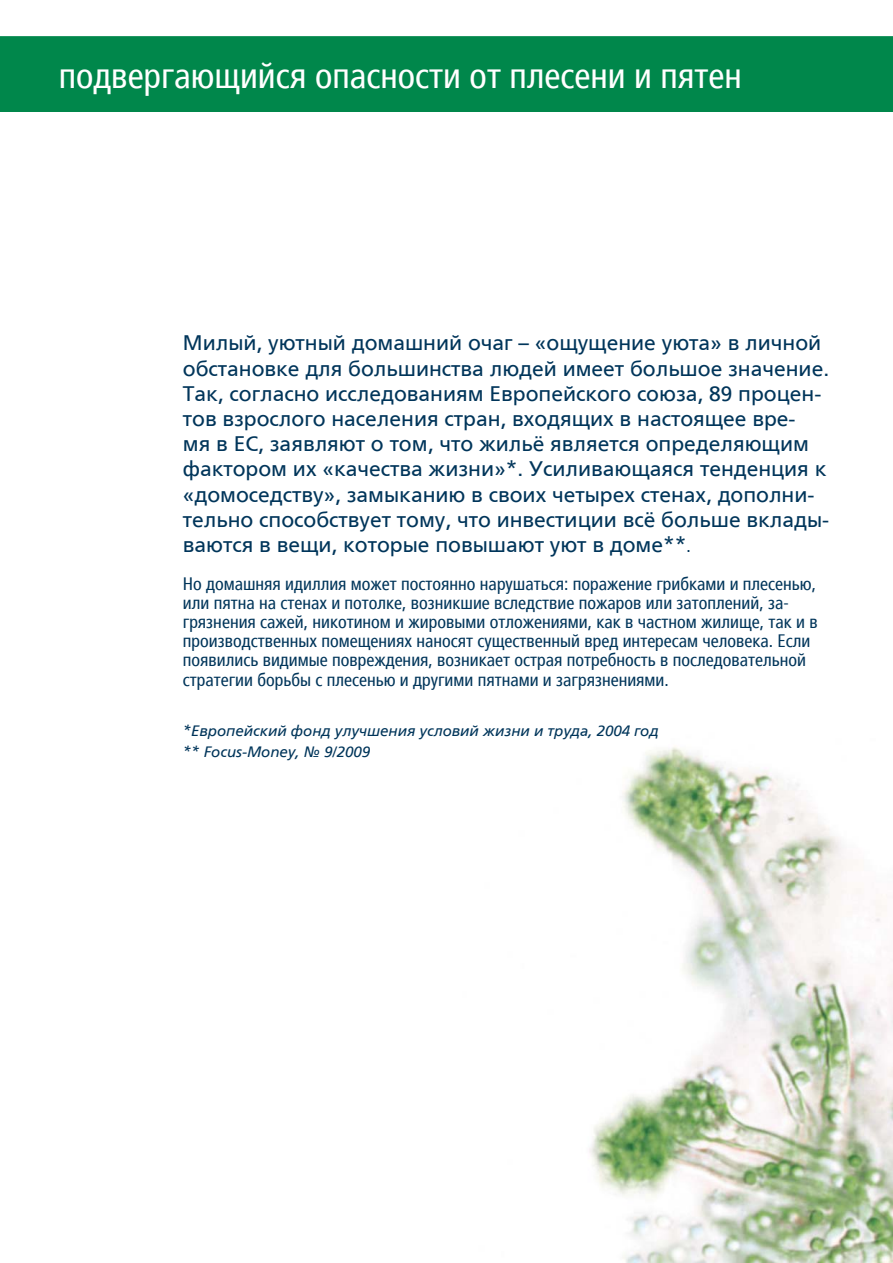
<style>
.page{position:relative;width:893px;height:1263px;background:#fff}
.page>*{position:absolute;margin:0;border:0;box-sizing:border-box;transform-origin:0 0}
.t1{font:condensed 36px "Frutiger LTCYR";color:#fff}
.t2{font:21px/25.2px "Frutiger LTCYR";color:#00355a}
.t3{font:condensed 18px/19.2px "Frutiger LTCYR";color:#00355a}
.t4{font:italic 15px/21px "Frutiger LTCYR";color:#00355a}
.s1{font-stretch:condensed;font-size:18px}
</style>
<div class="page">
<img style="left:589px;top:747px;width:304px;height:516px">
<div style="left:0;top:36px;width:893px;height:76px;background:#00874b"></div>
<h1 class="t1" style="left:59px;top:61px;width:685px">подвергающийся опасности от плесени и пятен</h1>
<p class="t2" style="left:183px;top:332px;width:648px">Милый, уютный домашний очаг – «ощущение уюта» в личной обстановке для большинства людей имеет большое значение.<br>Так, согласно исследованиям Европейского союза, 89 процен&shy;тов взрослого населения стран, входящих в настоящее вре-<br>мя в ЕС, заявляют о том, что жильё является определяющим фактором их «качества жизни»*. Усиливающаяся тенденция к «домоседству», замыканию в своих четырех стенах, дополни&shy;тельно способствует тому, что инвестиции всё больше вклады&shy;ваются в вещи, которые повышают уют в доме**<span class="s1">.</span></p>
<p class="t3" style="left:183px;top:575px;width:636px">Но домашняя идиллия может постоянно нарушаться: поражение грибками и плесенью, или пятна на стенах и потолке, возникшие вследствие пожаров или затоплений, за&shy;грязнения сажей, никотином и жировыми отложениями, как в частном жилище, так и в производственных помещениях наносят существенный вред интересам человека. Если появились видимые повреждения, возникает острая потребность в последовательной стратегии борьбы с плесенью и другими пятнами и загрязнениями.</p>
<p class="t4" style="left:183px;top:722px;width:477px">*Европейский фонд улучшения условий жизни и труда, 2004 год ** Focus-Money, № 9/2009</p>
</div>
